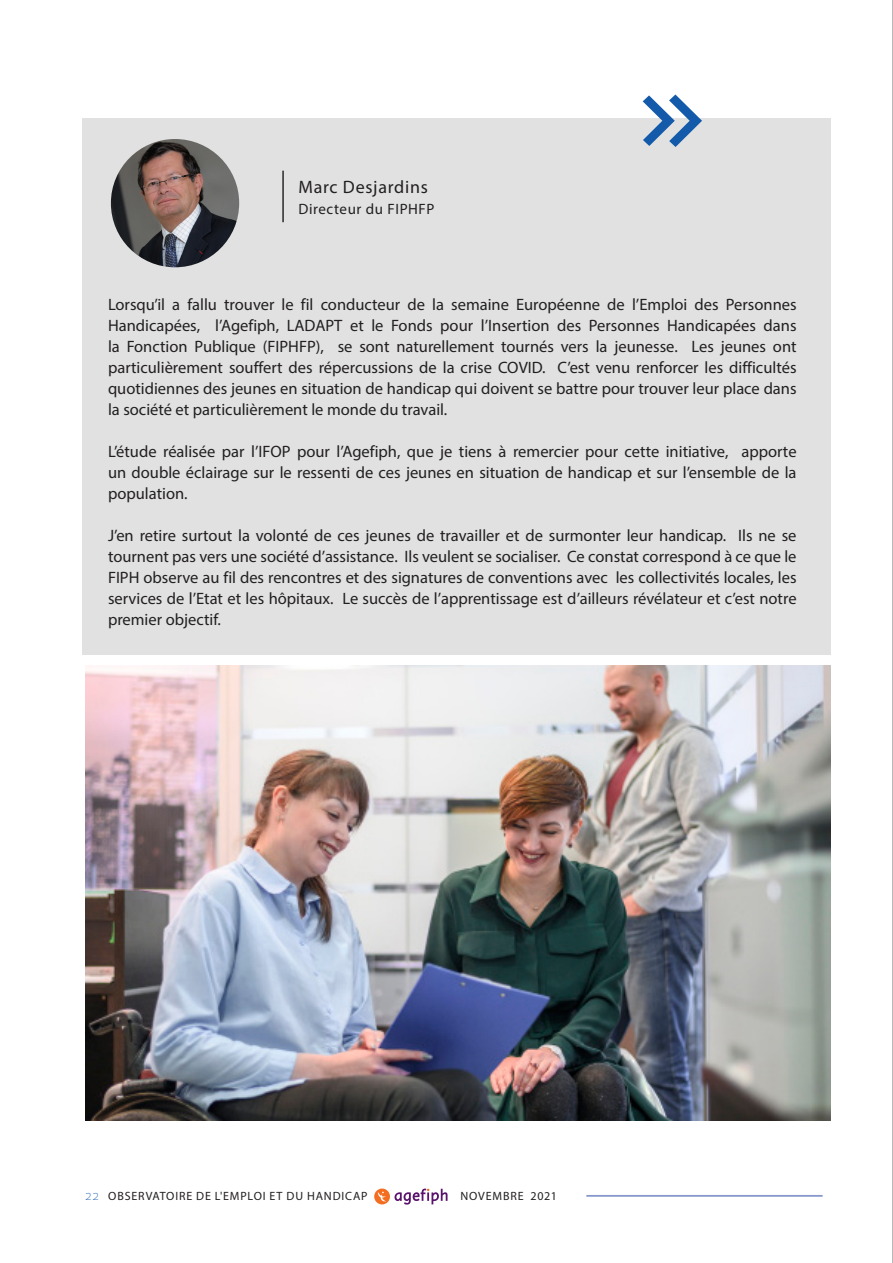
<style>
.page{position:relative;width:893px;height:1263px;background:#fff}
.page>*{position:absolute;margin:0;border:0;box-sizing:border-box;transform-origin:0 0}
.t1{font:18px "Myriad Pro";letter-spacing:.04em;color:#231f20}
.t2{font:16.5px/21px "Myriad Pro";color:#231f20;text-align:justify}
.t3{font:15px "Myriad Pro";letter-spacing:.04em;color:#231f20}
.t4{font:12px "Myriad Pro";letter-spacing:.07em;color:#231f20}
.s1{font-family:"Instant W01 1 Vivid";font-size:15px;color:#135aaa}
</style>
<div class="page">
<div style="left:83px;top:118px;width:748px;height:537px;background:#e0e1e0"></div>
<hr style="left:282px;top:171px;width:2px;height:51px;background:#231f20">
<hr style="left:586px;top:1195px;width:237px;height:2px;background:#8698cd">
<svg style="left:374px;top:1188px;width:74px;height:16px"></svg>
<hr style="left:892px;top:0;width:1px;height:1263px;background:#231f20">
<img style="left:85px;top:665px;width:745px;height:456px">
<svg style="left:643px;top:95px;width:59px;height:52px"></svg>
<img style="left:111px;top:139px;width:128px;height:128px;border-radius:64px">
<p class="t1" style="left:298px;top:175px;width:131px">Marc Desjardins</p>
<p class="t3" style="left:298px;top:199px;width:138px">Directeur du FIPHFP</p>
<p class="t2" style="left:108px;top:294px;width:690px">Lorsqu’il a fallu trouver le fil conducteur de la semaine Européenne de l’Emploi des Personnes Handicapées, l’Agefiph, LADAPT et le Fonds pour l’Insertion des Personnes Handicapées dans la Fonction Publique (FIPHFP), se sont naturellement tournés vers la jeunesse. Les jeunes ont particulièrement souffert des répercussions de la crise COVID. C’est venu renforcer les difficultés quotidiennes des jeunes en situation de handicap qui doivent se battre pour trouver leur place dans la société et particulièrement le monde du travail.</p>
<p class="t2" style="left:108px;top:441px;width:690px">L’étude réalisée par l’IFOP pour l’Agefiph, que je tiens à remercier pour cette initiative, apporte un double éclairage sur le ressenti de ces jeunes en situation de handicap et sur l’ensemble de la population.</p>
<p class="t2" style="left:108px;top:525px;width:690px">J’en retire surtout la volonté de ces jeunes de travailler et de surmonter leur handicap. Ils ne se tournent pas vers une société d’assistance. Ils veulent se socialiser. Ce constat correspond à ce que le FIPH observe au fil des rencontres et des signatures de conventions avec les collectivités locales, les services de l’Etat et les hôpitaux. Le succès de l’apprentissage est d’ailleurs révélateur et c’est notre premier objectif.</p>
<p class="t4" style="left:85px;top:1189px;width:284px"><span class="s1">22</span> OBSERVATOIRE DE L'EMPLOI ET DU HANDICAP</p>
<p class="t4" style="left:460px;top:1189px;width:98px">NOVEMBRE 2021</p>
</div>
